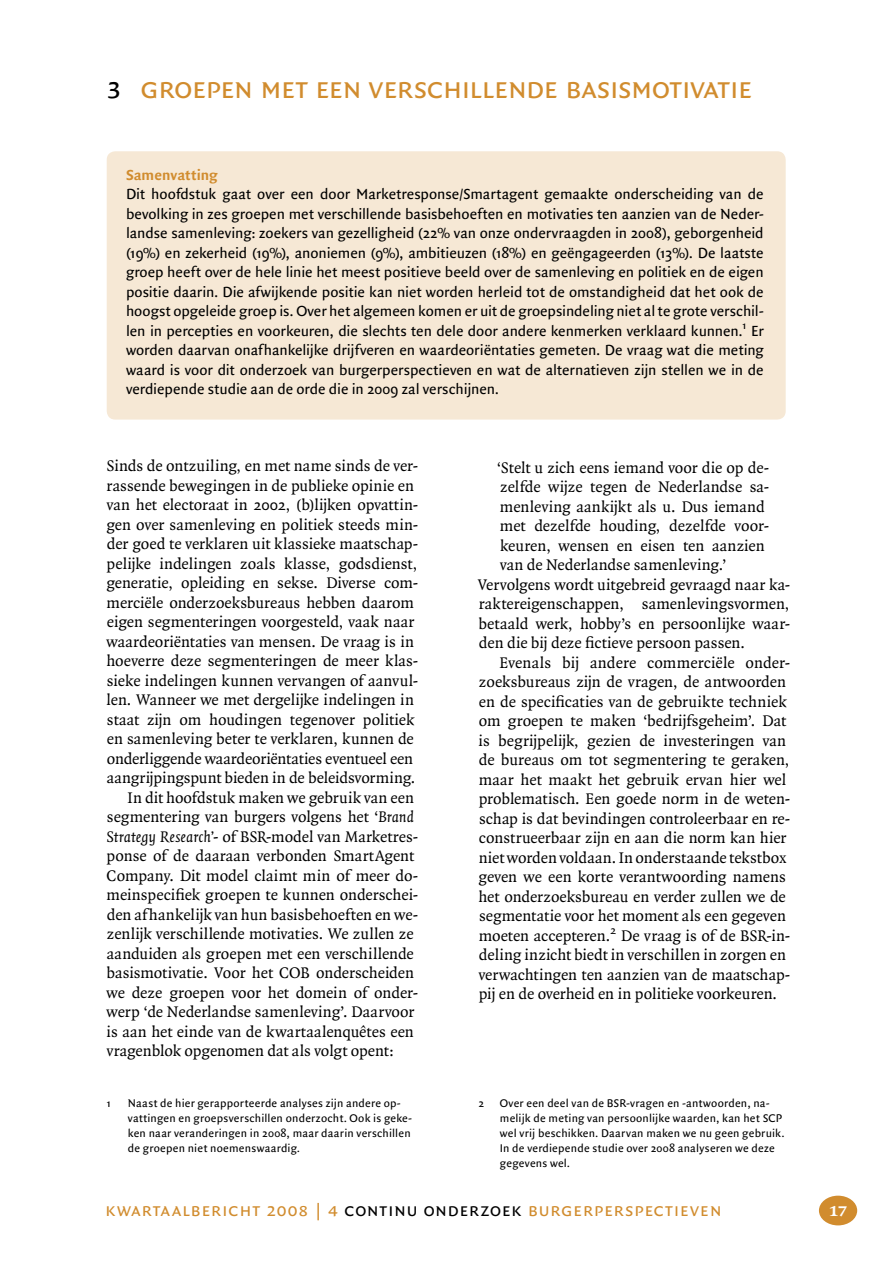
<style>
.page{position:relative;width:893px;height:1263px;background:#fff}
.page>*{position:absolute;margin:0;border:0;box-sizing:border-box;transform-origin:0 0}
.t1{font:31.5px "Quadraat Sans Caps";letter-spacing:-.015em;color:#d18c2e}
.t2{font:19.5px "Quadraat Sans Caps";letter-spacing:.035em;color:#d18c2e}
.t3{font:19.5px "Quadraat Bold Caps";color:#fff}
.t4{font:16.5px "Quadraat";color:#000}
.t5{font:15.75px/19.5px "Quadraat Sans";letter-spacing:-.005em;color:#000;text-align:justify}
.t6{font:700 15.75px "Quadraat Sans";color:#d18c2e}
.t7{font:12px/15px "Quadraat Sans";letter-spacing:.015em;color:#000}
.s1{color:#000}
.s2{font-style:italic}
.s3{font-size:16.35px}
.s4{font-size:19.35px;color:#000}
</style>
<div class="page">
<div style="left:819px;top:1196px;width:38px;height:29px;background:#d18c2e;border-radius:50%"></div>
<div style="left:107px;top:151px;width:679px;height:269px;background:#f6e8d5;border-radius:9px"></div>
<h1 class="t1" style="left:106px;top:70px;width:647px"><span class="s1">3</span> groepen met een verschillende basismotivatie</h1>
<p class="t6" style="left:126px;top:166px;width:93px">Samenvatting</p>
<p class="t5" style="left:126px;top:185px;width:639px">Dit hoofdstuk gaat over een door Marketresponse/Smartagent gemaakte onderscheiding van de bevolking in zes groepen met verschillende basisbehoeften en motivaties ten aanzien van de Neder&shy;landse samenleving: zoekers van gezelligheid (22% van onze ondervraagden in 2008), geborgenheid (19%) en zekerheid (19%), anoniemen (9%), ambitieuzen (18%) en geëngageerden (13%). De laatste groep heeft over de hele linie het meest positieve beeld over de samenleving en politiek en de eigen positie daarin. Die afwijkende positie kan niet worden herleid tot de omstandigheid dat het ook de hoogst opgeleide groep is. Over het algemeen komen er uit de groepsindeling niet al te grote verschil&shy;len in percepties en voorkeuren, die slechts ten dele door andere kenmerken verklaard kunnen.<sup>1</sup> Er worden daarvan onafhankelijke drijfveren en waardeoriëntaties gemeten. De vraag wat die meting waard is voor dit onderzoek van burgerperspectieven en wat de alternatieven zijn stellen we in de verdiepende studie aan de orde die in 2009 zal verschijnen.</p>
<p class="t4" style="left:106px;top:457px;width:313px">Sinds de ontzuiling, en met name sinds de ver-</p>
<p class="t4" style="left:107px;top:477px;width:309px">rassende bewegingen in de publieke opinie en</p>
<p class="t4" style="left:107px;top:496px;width:313px">van het electoraat in 2002, (b)lijken opvattin-</p>
<p class="t4" style="left:106px;top:516px;width:313px">gen over samenleving en politiek steeds min-</p>
<p class="t4" style="left:107px;top:535px;width:313px">der goed te verklaren uit klassieke maatschap-</p>
<p class="t4" style="left:107px;top:555px;width:312px">pelijke indelingen zoals klasse, godsdienst,</p>
<p class="t4" style="left:106px;top:574px;width:313px">generatie, opleiding en sekse. Diverse com-</p>
<p class="t4" style="left:107px;top:594px;width:309px">merciële onderzoeksbureaus hebben daarom</p>
<p class="t4" style="left:107px;top:613px;width:309px">eigen segmenteringen voorgesteld, vaak naar</p>
<p class="t4" style="left:107px;top:633px;width:309px">waardeoriëntaties van mensen. De vraag is in</p>
<p class="t4" style="left:106px;top:652px;width:313px">hoeverre deze segmenteringen de meer klas-</p>
<p class="t4" style="left:107px;top:672px;width:313px">sieke indelingen kunnen vervangen of aanvul-</p>
<p class="t4" style="left:107px;top:691px;width:309px">len. Wanneer we met dergelijke indelingen in</p>
<p class="t4" style="left:107px;top:711px;width:309px">staat zijn om houdingen tegenover politiek</p>
<p class="t4" style="left:107px;top:730px;width:308px">en samenleving beter te verklaren, kunnen de</p>
<p class="t4" style="left:107px;top:750px;width:308px">onderliggende waardeoriëntaties eventueel een</p>
<p class="t4" style="left:107px;top:769px;width:310px">aangrijpingspunt bieden in de beleidsvorming.</p>
<p class="t4" style="left:128px;top:789px;width:288px">In dit hoofdstuk maken we gebruik van een</p>
<p class="t4" style="left:107px;top:808px;width:309px">segmentering van burgers volgens het ‘<span class="s2">Brand</span></p>
<p class="t4" style="left:107px;top:828px;width:313px"><span class="s2">Strategy Research’</span>- of BSR-model van Marketres-</p>
<p class="t4" style="left:107px;top:847px;width:309px">ponse of de daaraan verbonden SmartAgent</p>
<p class="t4" style="left:107px;top:867px;width:313px">Company. Dit model claimt min of meer do-</p>
<p class="t4" style="left:107px;top:886px;width:313px">meinspecifiek groepen te kunnen onderschei-</p>
<p class="t4" style="left:107px;top:906px;width:313px">den afhankelijk van hun basisbehoeften en we-</p>
<p class="t4" style="left:107px;top:925px;width:309px">zenlijk verschillende motivaties. We zullen ze</p>
<p class="t4" style="left:107px;top:945px;width:308px">aanduiden als groepen met een verschillende</p>
<p class="t4" style="left:106px;top:964px;width:309px">basismotivatie. Voor het COB onderscheiden</p>
<p class="t4" style="left:106px;top:984px;width:313px">we deze groepen voor het domein of onder-</p>
<p class="t4" style="left:106px;top:1003px;width:309px">werp ‘de Nederlandse samenleving’. Daarvoor</p>
<p class="t4" style="left:107px;top:1023px;width:309px">is aan het einde van de kwartaalenquêtes een</p>
<p class="t4" style="left:107px;top:1042px;width:288px">vragenblok opgenomen dat als volgt opent:</p>
<p class="t7" style="left:107px;top:1096px;width:6px">1</p>
<p class="t7" style="left:128px;top:1096px;width:286px">Naast de hier gerapporteerde analyses zijn andere op&shy;vattingen en groepsverschillen onderzocht. Ook is geke&shy;ken naar veranderingen in 2008, maar daarin verschillen de groepen niet noemenswaardig.</p>
<p class="t4" style="left:497px;top:459px;width:274px">‘Stelt u zich eens iemand voor die op de-</p>
<p class="t4" style="left:500px;top:478px;width:271px">zelfde wijze tegen de Nederlandse sa-</p>
<p class="t4" style="left:500px;top:498px;width:266px">menleving aankijkt als u. Dus iemand</p>
<p class="t4" style="left:500px;top:517px;width:271px">met dezelfde houding, dezelfde voor-</p>
<p class="t4" style="left:500px;top:537px;width:266px">keuren, wensen en eisen ten aanzien</p>
<p class="t4" style="left:500px;top:556px;width:228px">van de Nederlandse samenleving.’</p>
<p class="t4" style="left:478px;top:576px;width:314px">Vervolgens wordt uitgebreid gevraagd naar ka-</p>
<p class="t4" style="left:479px;top:595px;width:312px">raktereigenschappen, samenlevingsvormen,</p>
<p class="t4" style="left:479px;top:615px;width:313px">betaald werk, hobby’s en persoonlijke waar-</p>
<p class="t4" style="left:479px;top:634px;width:268px">den die bij deze fictieve persoon passen.</p>
<p class="t4" style="left:500px;top:654px;width:292px">Evenals bij andere commerciële onder-</p>
<p class="t4" style="left:479px;top:673px;width:309px">zoeksbureaus zijn de vragen, de antwoorden</p>
<p class="t4" style="left:479px;top:693px;width:309px">en de specificaties van de gebruikte techniek</p>
<p class="t4" style="left:479px;top:712px;width:309px">om groepen te maken ‘bedrijfsgeheim’. Dat</p>
<p class="t4" style="left:479px;top:732px;width:309px">is begrijpelijk, gezien de investeringen van</p>
<p class="t4" style="left:479px;top:751px;width:312px">de bureaus om tot segmentering te geraken,</p>
<p class="t4" style="left:479px;top:771px;width:309px">maar het maakt het gebruik ervan hier wel</p>
<p class="t4" style="left:479px;top:790px;width:313px">problematisch. Een goede norm in de weten-</p>
<p class="t4" style="left:479px;top:810px;width:313px">schap is dat bevindingen controleerbaar en re-</p>
<p class="t4" style="left:479px;top:829px;width:309px">construeerbaar zijn en aan die norm kan hier</p>
<p class="t4" style="left:479px;top:849px;width:309px">niet worden voldaan. In onderstaande tekstbox</p>
<p class="t4" style="left:479px;top:868px;width:309px">geven we een korte verantwoording namens</p>
<p class="t4" style="left:478px;top:888px;width:309px">het onderzoeksbureau en verder zullen we de</p>
<p class="t4" style="left:479px;top:907px;width:308px">segmentatie voor het moment als een gegeven</p>
<p class="t4" style="left:479px;top:927px;width:313px">moeten accepteren.<sup>2</sup> De vraag is of de BSR-in-</p>
<p class="t4" style="left:479px;top:946px;width:309px">deling inzicht biedt in verschillen in zorgen en</p>
<p class="t4" style="left:479px;top:966px;width:313px">verwachtingen ten aanzien van de maatschap-</p>
<p class="t4" style="left:479px;top:985px;width:300px">pij en de overheid en in politieke voorkeuren.</p>
<p class="t7" style="left:479px;top:1096px;width:7px">2</p>
<p class="t7" style="left:500px;top:1096px;width:286px">Over een deel van de BSR-vragen en -antwoorden, na&shy;melijk de meting van persoonlijke waarden, kan het SCP wel vrij beschikken. Daarvan maken we nu geen gebruik.<br>In de verdiepende studie over 2008 analyseren we deze gegevens wel.</p>
<p class="t2" style="left:105px;top:1198px;width:618px">kwartaalbericht 2008 <span class="s3">|</span> 4 <span class="s4">continu onderzoek</span> burgerperspectieven</p>
<p class="t3" style="left:829px;top:1199px;width:20px">17</p>
</div>
